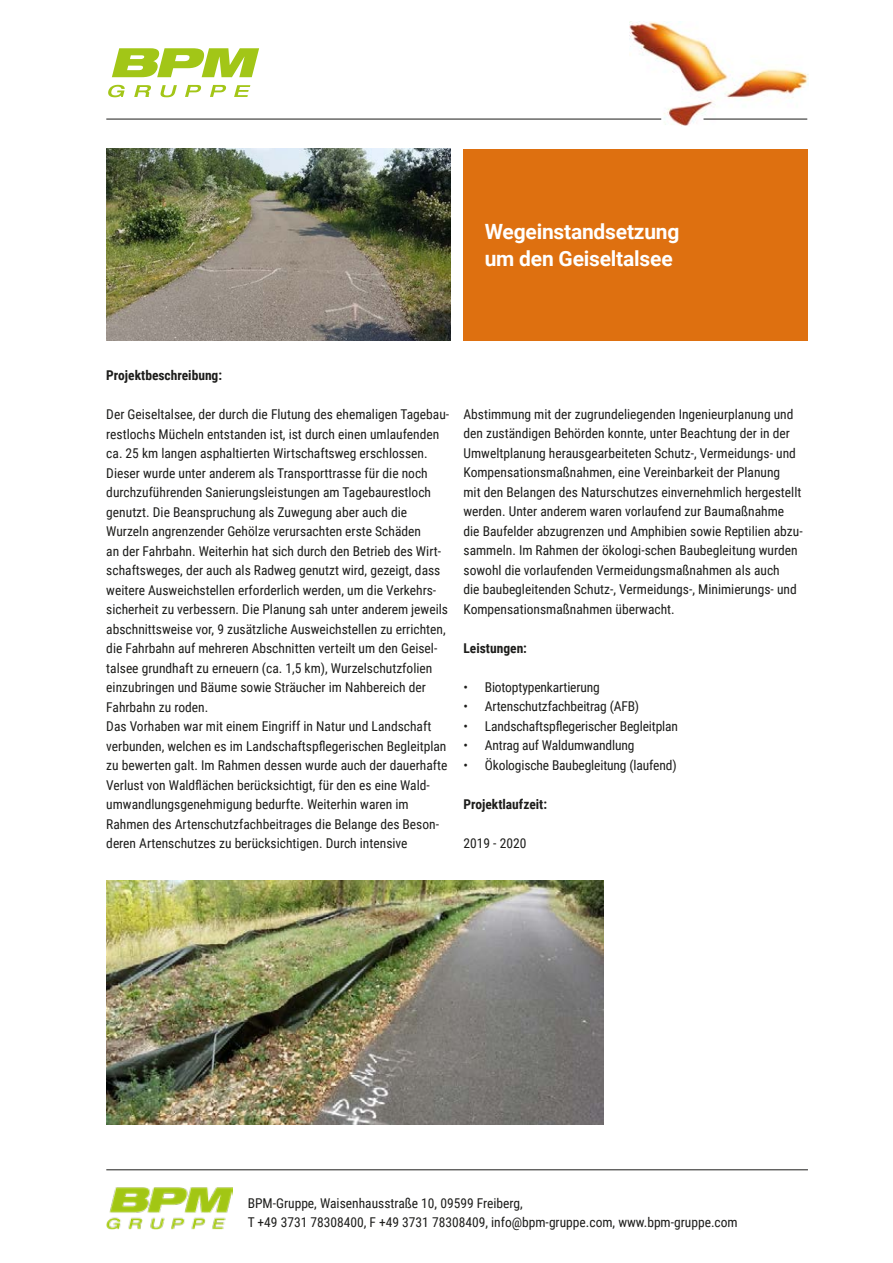
<style>
.page{position:relative;width:893px;height:1263px;background:#fff}
.page>*{position:absolute;margin:0;border:0;box-sizing:border-box;transform-origin:0 0}
.t1{font:700 21px/27px "Roboto";letter-spacing:-.01em;color:#fff}
.t2{font:13.5px/19.5px "Roboto Condensed";color:#1d1d1b}
.t3{font:700 13.5px "Roboto Condensed";color:#1d1d1b}
</style>
<div class="page">
<img style="left:629px;top:21px;width:179px;height:105px">
<svg style="left:112px;top:48px;width:147px;height:29px"></svg>
<svg style="left:108px;top:85px;width:17px;height:12px"></svg>
<svg style="left:160px;top:85px;width:17px;height:12px"></svg>
<svg style="left:134px;top:85px;width:17px;height:12px"></svg>
<svg style="left:210px;top:85px;width:16px;height:12px"></svg>
<svg style="left:234px;top:85px;width:16px;height:12px"></svg>
<svg style="left:185px;top:85px;width:16px;height:12px"></svg>
<hr style="left:106px;top:119px;width:555px;height:1px;background:#1d1d1b">
<hr style="left:703px;top:119px;width:104px;height:1px;background:#1d1d1b">
<div style="left:463px;top:149px;width:345px;height:191px;background:#de7010"></div>
<hr style="left:106px;top:1169px;width:702px;height:1px;background:#1d1d1b">
<img style="left:106px;top:149px;width:345px;height:191px">
<img style="left:106px;top:880px;width:498px;height:244px">
<img style="left:106px;top:1187px;width:126px;height:42px">
<h1 class="t1" style="left:485px;top:217px;width:196px">Wegeinstandsetzung um den Geiseltalsee</h1>
<p class="t3" style="left:106px;top:366px;width:117px">Projektbeschreibung:</p>
<p class="t2" style="left:106px;top:404px;width:344px">Der Geiseltalsee, der durch die Flutung des ehemaligen Tagebau&shy;restlochs Mücheln entstanden ist, ist durch einen umlaufenden ca. 25 km langen asphaltierten Wirtschaftsweg erschlossen.<br>Dieser wurde unter anderem als Transporttrasse für die noch durchzuführenden Sanierungsleistungen am Tagebaurestloch genutzt. Die Beanspruchung als Zuwegung aber auch die Wurzeln angrenzender Gehölze verursachten erste Schäden<br>an der Fahrbahn. Weiterhin hat sich durch den Betrieb des Wirt&shy;schaftsweges, der auch als Radweg genutzt wird, gezeigt, dass weitere Ausweichstellen erforderlich werden, um die Verkehrs&shy;sicherheit zu verbessern. Die Planung sah unter anderem jeweils abschnittsweise vor, 9 zusätzliche Ausweichstellen zu errichten, die Fahrbahn auf mehreren Abschnitten verteilt um den Geisel&shy;talsee grundhaft zu erneuern (ca. 1,5 km), Wurzelschutzfolien einzubringen und Bäume sowie Sträucher im Nahbereich der Fahrbahn zu roden.<br>Das Vorhaben war mit einem Eingriff in Natur und Landschaft verbunden, welchen es im Landschaftspflegerischen Begleitplan zu bewerten galt. Im Rahmen dessen wurde auch der dauerhafte Verlust von Waldflächen berücksichtigt, für den es eine Wald&shy;umwandlungsgenehmigung bedurfte. Weiterhin waren im Rahmen des Artenschutzfachbeitrages die Belange des Beson&shy;deren Artenschutzes zu berücksichtigen. Durch intensive</p>
<p class="t2" style="left:463px;top:404px;width:341px">Abstimmung mit der zugrundeliegenden Ingenieurplanung und den zuständigen Behörden konnte, unter Beachtung der in der Umweltplanung herausgearbeiteten Schutz-, Vermeidungs- und Kompensationsmaßnahmen, eine Vereinbarkeit der Planung<br>mit den Belangen des Naturschutzes einvernehmlich hergestellt werden. Unter anderem waren vorlaufend zur Baumaßnahme die Baufelder abzugrenzen und Amphibien sowie Reptilien abzu&shy;sammeln. Im Rahmen der ökologi-schen Baubegleitung wurden sowohl die vorlaufenden Vermeidungsmaßnahmen als auch<br>die baubegleitenden Schutz-, Vermeidungs-, Minimierungs- und Kompensationsmaßnahmen überwacht.</p>
<p class="t3" style="left:463px;top:639px;width:65px">Leistungen:</p>
<p class="t2" style="left:463px;top:677px;width:138px">• Biotoptypenkartierung</p>
<p class="t2" style="left:463px;top:696px;width:177px">• Artenschutzfachbeitrag (AFB)</p>
<p class="t2" style="left:463px;top:716px;width:216px">• Landschaftspflegerischer Begleitplan</p>
<p class="t2" style="left:463px;top:735px;width:172px">• Antrag auf Waldumwandlung</p>
<p class="t2" style="left:463px;top:755px;width:215px">• Ökologische Baubegleitung (laufend)</p>
<p class="t3" style="left:463px;top:795px;width:85px">Projektlaufzeit:</p>
<p class="t2" style="left:463px;top:833px;width:64px">2019 - 2020</p>
<p class="t2" style="left:248px;top:1192px;width:492px">BPM-Gruppe, Waisenhausstraße 10, 09599 Freiberg,<br>T +49 3731 78308400, F +49 3731 78308409, info@bpm-gruppe.com, www.bpm-gruppe.com</p>
</div>
